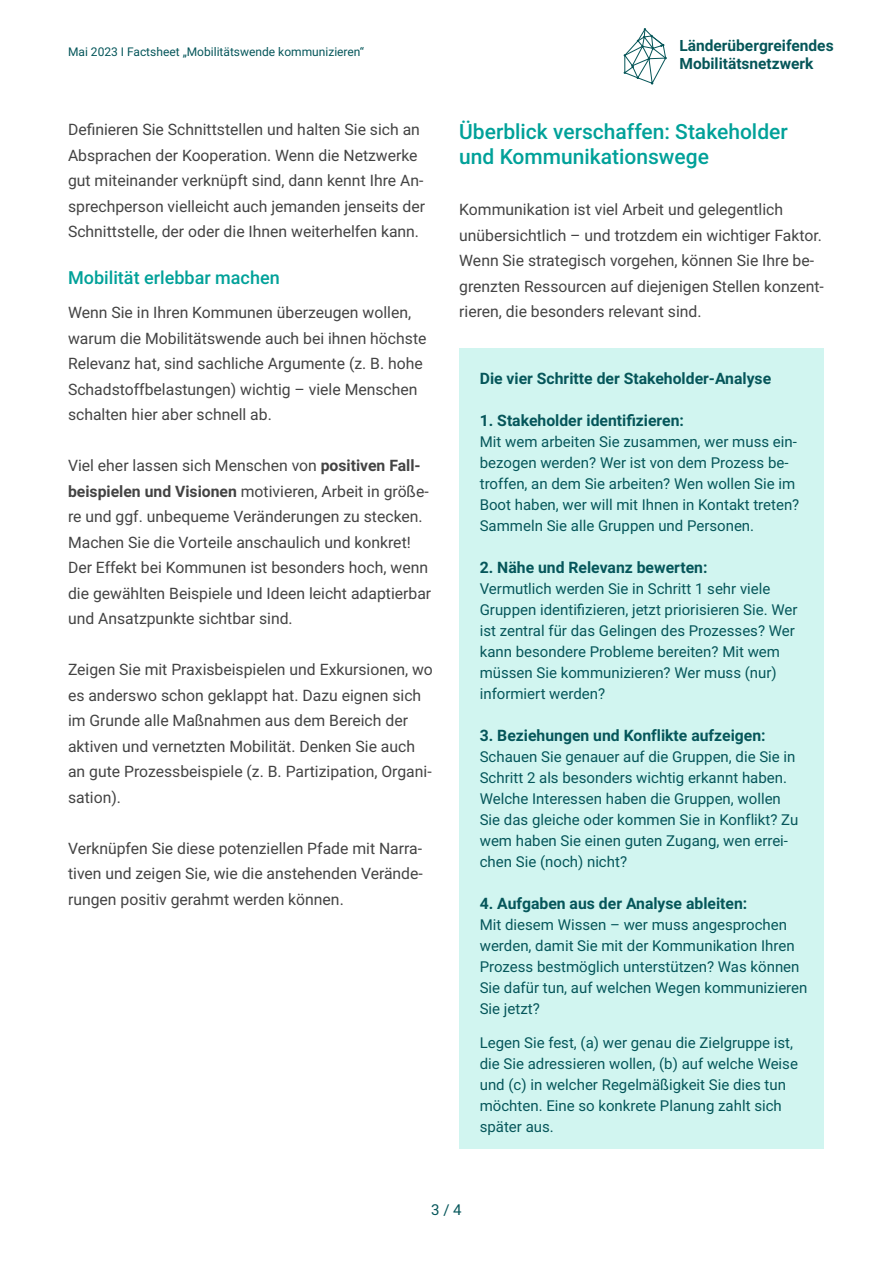
<style>
.page{position:relative;width:893px;height:1263px;background:#fff}
.page>*{position:absolute;margin:0;border:0;box-sizing:border-box;transform-origin:0 0}
.Text{font:500 21px/25.2px "Roboto";color:#00a199}
.Unterüberschrift_2{font:500 18px "Roboto";color:#00a199}
.Text-2{font:15.75px/25.5px "Roboto";color:#434343}
.Stakeholder-Kasten{font:700 15.75px "Roboto";color:#05565a}
.t1{font:700 15.45px/18.6px "Roboto";color:#055558}
.Stakeholder-Kasten-2{font:15px/21px "Roboto";color:#05565a}
.t2{font:12px "Roboto";color:#05565a}
.s1{font-weight:700}
</style>
<div class="page">
<svg style="left:624px;top:28px;width:43px;height:57px"></svg>
<div style="left:459px;top:349px;width:364px;height:800px;background:#d1f5f0"></div>
<p class="t2" style="left:68px;top:43px;width:298px">Mai 2023 I Factsheet „Mobilitätswende kommunizieren“</p>
<p class="t1" style="left:679px;top:35px;width:156px">Länderübergreifendes<br>Mobilitätsnetzwerk</p>
<p class="Text-2" style="left:68px;top:116px;width:359px">Definieren Sie Schnittstellen und halten Sie sich an Absprachen der Kooperation. Wenn die Netzwerke gut miteinander verknüpft sind, dann kennt Ihre An&shy;sprechperson vielleicht auch jemanden jenseits der Schnittstelle, der oder die Ihnen weiterhelfen kann.</p>
<p class="Unterüberschrift_2" style="left:68px;top:265px;width:213px">Mobilität erlebbar machen</p>
<p class="Text-2" style="left:68px;top:299px;width:360px">Wenn Sie in Ihren Kommunen überzeugen wollen, warum die Mobilitätswende auch bei ihnen höchste Relevanz hat, sind sachliche Argumente (z. B. hohe Schadstoffbelastungen) wichtig – viele Menschen schalten hier aber schnell ab.</p>
<p class="Text-2" style="left:68px;top:452px;width:365px">Viel eher lassen sich Menschen von <span class="s1">positiven Fall&shy;beispielen und Visionen</span> motivieren, Arbeit in größe&shy;re und ggf. unbequeme Veränderungen zu stecken.<br>Machen Sie die Vorteile anschaulich und konkret!<br>Der Effekt bei Kommunen ist besonders hoch, wenn die gewählten Beispiele und Ideen leicht adaptierbar und Ansatzpunkte sichtbar sind.</p>
<p class="Text-2" style="left:68px;top:656px;width:366px">Zeigen Sie mit Praxisbeispielen und Exkursionen, wo es anderswo schon geklappt hat. Dazu eignen sich im Grunde alle Maßnahmen aus dem Bereich der aktiven und vernetzten Mobilität. Denken Sie auch an gute Prozessbeispiele (z. B. Partizipation, Organi&shy;sation).</p>
<p class="Text-2" style="left:68px;top:835px;width:356px;text-align:justify">Verknüpfen Sie diese potenziellen Pfade mit Narra&shy;tiven und zeigen Sie, wie die anstehenden Verände&shy;rungen positiv gerahmt werden können.</p>
<p class="Text" style="left:459px;top:118px;width:330px">Überblick verschaffen: Stakeholder und Kommunikationswege</p>
<p class="Text-2" style="left:459px;top:196px;width:366px">Kommunikation ist viel Arbeit und gelegentlich unübersichtlich – und trotzdem ein wichtiger Faktor.<br>Wenn Sie strategisch vorgehen, können Sie Ihre be&shy;grenzten Ressourcen auf diejenigen Stellen konzent&shy;rieren, die besonders relevant sind.</p>
<p class="Stakeholder-Kasten" style="left:480px;top:367px;width:293px">Die vier Schritte der Stakeholder-Analyse</p>
<p class="Stakeholder-Kasten" style="left:480px;top:409px;width:206px">1. Stakeholder identifizieren:</p>
<p class="Stakeholder-Kasten-2" style="left:480px;top:431px;width:321px">Mit wem arbeiten Sie zusammen, wer muss ein&shy;bezogen werden? Wer ist von dem Prozess be&shy;troffen, an dem Sie arbeiten? Wen wollen Sie im Boot haben, wer will mit Ihnen in Kontakt treten?<br>Sammeln Sie alle Gruppen und Personen.</p>
<p class="Stakeholder-Kasten" style="left:480px;top:556px;width:229px">2. Nähe und Relevanz bewerten:</p>
<p class="Stakeholder-Kasten-2" style="left:480px;top:578px;width:319px">Vermutlich werden Sie in Schritt 1 sehr viele Gruppen identifizieren, jetzt priorisieren Sie. Wer ist zentral für das Gelingen des Prozesses? Wer kann besondere Probleme bereiten? Mit wem müssen Sie kommunizieren? Wer muss (nur) informiert werden?</p>
<p class="Stakeholder-Kasten" style="left:480px;top:724px;width:287px">3. Beziehungen und Konflikte aufzeigen:</p>
<p class="Stakeholder-Kasten-2" style="left:480px;top:746px;width:320px">Schauen Sie genauer auf die Gruppen, die Sie in Schritt 2 als besonders wichtig erkannt haben.<br>Welche Interessen haben die Gruppen, wollen Sie das gleiche oder kommen Sie in Konflikt? Zu wem haben Sie einen guten Zugang, wen errei&shy;chen Sie (noch) nicht?</p>
<p class="Stakeholder-Kasten" style="left:480px;top:892px;width:269px">4. Aufgaben aus der Analyse ableiten:</p>
<p class="Stakeholder-Kasten-2" style="left:480px;top:914px;width:329px">Mit diesem Wissen – wer muss angesprochen werden, damit Sie mit der Kommunikation Ihren Prozess bestmöglich unterstützen? Was können Sie dafür tun, auf welchen Wegen kommunizieren Sie jetzt?</p>
<p class="Stakeholder-Kasten-2" style="left:480px;top:1031px;width:320px">Legen Sie fest, (a) wer genau die Zielgruppe ist, die Sie adressieren wollen, (b) auf welche Weise und (c) in welcher Regelmäßigkeit Sie dies tun möchten. Eine so konkrete Planung zahlt sich später aus.</p>
<p class="Stakeholder-Kasten-2" style="left:431px;top:1199px;width:32px">3 / 4</p>
</div>
